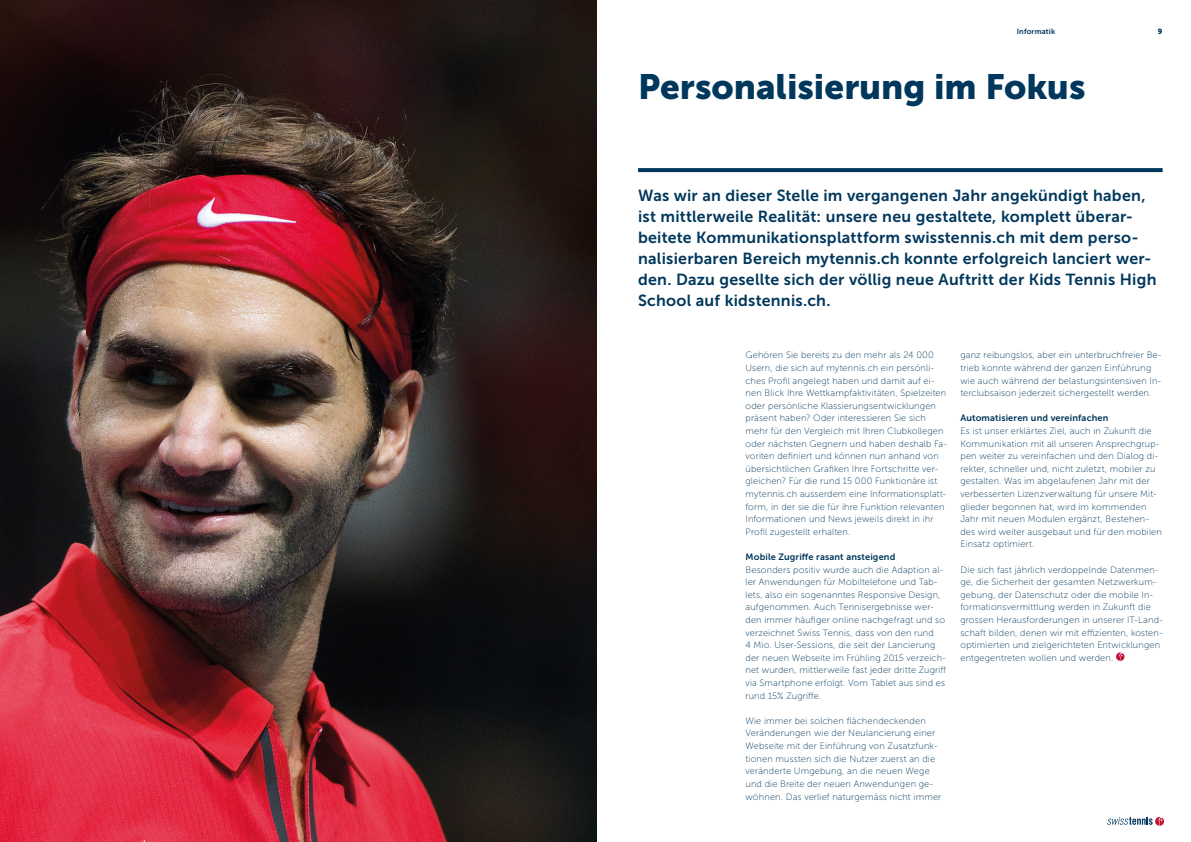
<style>
.page{position:relative;width:1191px;height:842px;background:#fff}
.page>*{position:absolute;margin:0;border:0;box-sizing:border-box;transform-origin:0 0}
.Thementitel{font:35px "Museo Sans 900";color:#00375c}
.Lead{font:16px/21px "Museo Sans 700";letter-spacing:.015em;color:#00375c}
.Lauftext{font:9.2px/12.6px "Museo Sans 100";letter-spacing:.02em;color:#00375c}
.Zwischentitel{font:9.2px "Museo Sans 700";letter-spacing:.015em;color:#00375c}
.t1{font:7.5px "Museo Sans 700";letter-spacing:.02em;color:#00375c}
.t2{font:7.5px "Museo Sans 900";color:#00375c}
</style>
<div class="page">
<svg style="left:1107px;top:817px;width:57px;height:9px"></svg>
<svg style="left:1116px;top:652px;width:8px;height:9px"></svg>
<svg style="left:638px;top:168px;width:524px;height:4px;fill:#00375c"></svg>
<img style="left:0;top:0;width:596px;height:842px">
<p class="t1" style="left:1016px;top:27px;width:40px">Informatik</p>
<p class="Thementitel" style="left:638px;top:67px;width:449px">Personalisierung im Fokus</p>
<p class="t2" style="left:1158px;top:27px;width:6px">9</p>
<p class="Lead" style="left:638px;top:184px;width:520px">Was wir an dieser Stelle im vergangenen Jahr angekündigt haben, ist mittlerweile Realität: unsere neu gestaltete, komplett überar&shy;beitete Kommunikationsplattform swisstennis.ch mit dem perso&shy;nalisierbaren Bereich mytennis.ch konnte erfolgreich lanciert wer&shy;den. Dazu gesellte sich der völlig neue Auftritt der Kids Tennis High School auf kidstennis.ch.</p>
<p class="Lauftext" style="left:745px;top:349px;width:203px">Gehören Sie bereits zu den mehr als 24 000<br>Usern, die sich auf mytennis.ch ein persönli&shy;ches Profil angelegt haben und damit auf ei&shy;nen Blick Ihre Wettkampfaktivitäten, Spielzeiten oder persönliche Klassierungsentwicklungen präsent haben? Oder interessieren Sie sich mehr für den Vergleich mit Ihren Clubkollegen oder nächsten Gegnern und haben deshalb Fa&shy;voriten definiert und können nun anhand von übersichtlichen Grafiken Ihre Fortschritte ver&shy;gleichen? Für die rund 15 000 Funktionäre ist mytennis.ch ausserdem eine Informationsplatt&shy;form, in der sie die für ihre Funktion relevanten Informationen und News jeweils direkt in ihr Profil zugestellt erhalten.</p>
<p class="Zwischentitel" style="left:745px;top:552px;width:151px">Mobile Zugriffe rasant ansteigend</p>
<p class="Lauftext" style="left:745px;top:563px;width:202px">Besonders positiv wurde auch die Adaption al&shy;ler Anwendungen für Mobiltelefone und Tab&shy;lets, also ein sogenanntes Responsive Design, aufgenommen. Auch Tennisergebnisse wer&shy;den immer häufiger online nachgefragt und so verzeichnet Swiss Tennis, dass von den rund<br>4 Mio. User-Sessions, die seit der Lancierung der neuen Webseite im Frühling 2015 verzeich&shy;net wurden, mittlerweile fast jeder dritte Zugriff via Smartphone erfolgt. Vom Tablet aus sind es rund 15% Zugriffe.</p>
<p class="Lauftext" style="left:745px;top:714px;width:197px">Wie immer bei solchen flächendeckenden Veränderungen wie der Neulancierung einer Webseite mit der Einführung von Zusatzfunk&shy;tionen mussten sich die Nutzer zuerst an die veränderte Umgebung, an die neuen Wege und die Breite der neuen Anwendungen ge&shy;wöhnen. Das verlief naturgemäss nicht immer</p>
<p class="Lauftext" style="left:960px;top:349px;width:202px">ganz reibungslos, aber ein unterbruchfreier Be&shy;trieb konnte während der ganzen Einführung wie auch während der belastungsintensiven In&shy;terclubsaison jederzeit sichergestellt werden.</p>
<p class="Zwischentitel" style="left:960px;top:413px;width:150px">Automatisieren und vereinfachen</p>
<p class="Lauftext" style="left:960px;top:425px;width:203px">Es ist unser erklärtes Ziel, auch in Zukunft die Kommunikation mit all unseren Ansprechgrup&shy;pen weiter zu vereinfachen und den Dialog di&shy;rekter, schneller und, nicht zuletzt, mobiler zu gestalten. Was im abgelaufenen Jahr mit der verbesserten Lizenzverwaltung für unsere Mit&shy;glieder begonnen hat, wird im kommenden Jahr mit neuen Modulen ergänzt, Bestehen&shy;des wird weiter ausgebaut und für den mobilen Einsatz optimiert.</p>
<p class="Lauftext" style="left:960px;top:563px;width:204px">Die sich fast jährlich verdoppelnde Datenmen&shy;ge, die Sicherheit der gesamten Netzwerkum&shy;gebung, der Datenschutz oder die mobile In&shy;formationsvermittlung werden in Zukunft die grossen Herausforderungen in unserer IT-Land&shy;schaft bilden, denen wir mit effizienten, kosten&shy;optimierten und zielgerichteten Entwicklungen entgegentreten wollen und werden.</p>
</div>
